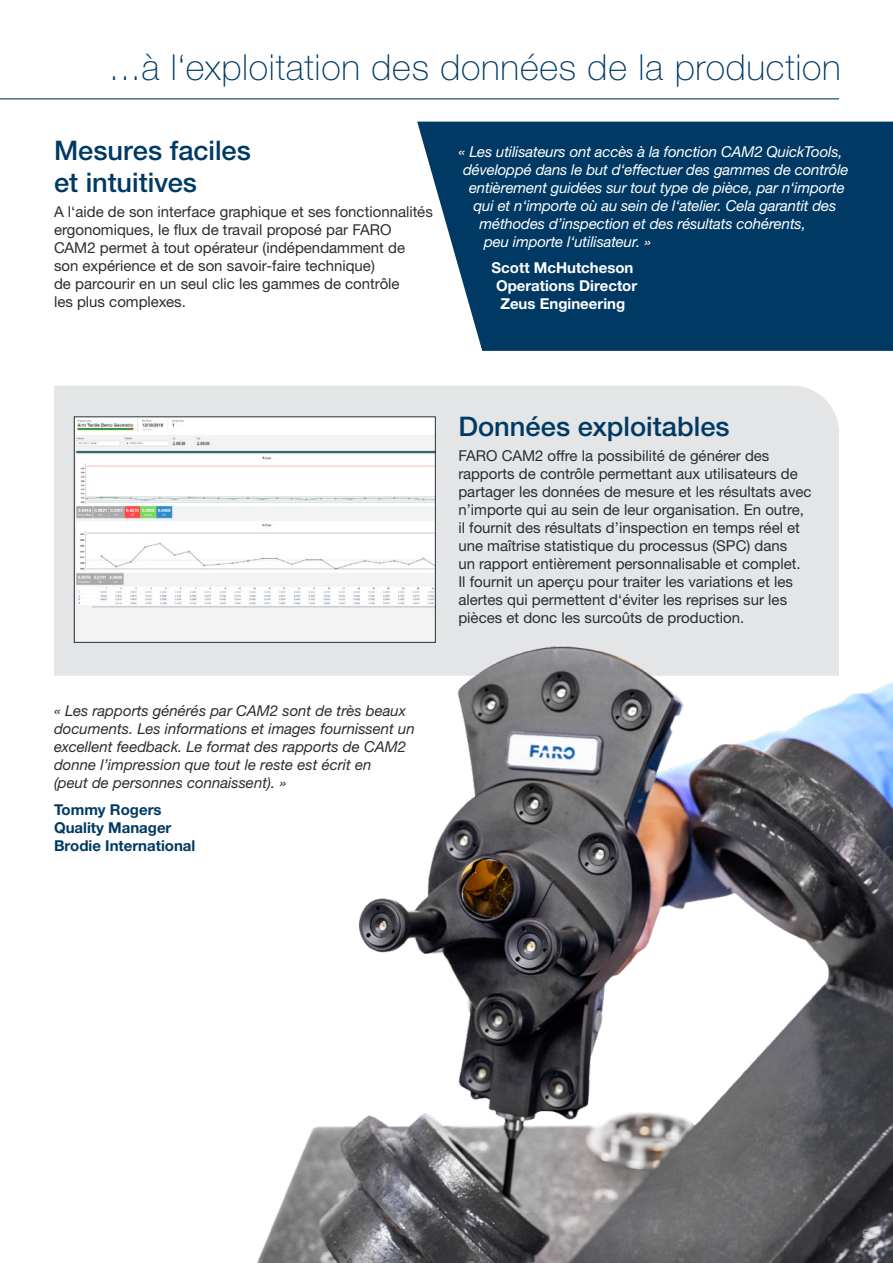
<style>
.page{position:relative;width:893px;height:1263px;background:#fff}
.page>*{position:absolute;margin:0;border:0;box-sizing:border-box;transform-origin:0 0}
.t1{font:100 36px "Helvetica Neue LTW1 G";letter-spacing:.02em;color:#003a64}
.t2{font:500 27px/32.4px "Helvetica Neue LTW1 G";color:#003a64}
.t3{font:15px/18px "Helvetica Neue LTW1 G";color:#292e32}
.t4{font:italic 15px "Helvetica Neue LTW1 G";letter-spacing:-.01em;color:#fff}
.t5{font:italic 15px/18px "Helvetica Neue LTW1 G";color:#292e32}
.t6{font:700 15px/18px "Helvetica Neue LTW1 G";color:#fff;text-align:center}
.t7{font:700 15px/18px "Helvetica Neue LTW1 G";color:#003a64}
.t8{font:100 12px "Helvetica Neue LTW1 G";color:#e4e5e7}
</style>
<div class="page">
<svg style="left:417px;top:122px;width:476px;height:229px;background:#11476e"></svg>
<div style="left:54px;top:386px;width:785px;height:290px;background:#e4e5e7"></div>
<hr style="left:0;top:98px;width:839px;height:1px;background:#003a64">
<img style="left:76px;top:419px;width:358px;height:221px">
<div style="left:74px;top:417px;width:362px;height:225px;border:1px solid #292e32"></div>
<img style="left:204px;top:614px;width:689px;height:649px">
<h1 class="t1" style="left:109px;top:46px;width:733px">...à l‘exploitation des données de la production</h1>
<h2 class="t2" style="left:54px;top:134px;width:198px">Mesures faciles et intuitives</h2>
<p class="t3" style="left:54px;top:202px;width:380px">A l‘aide de son interface graphique et ses fonctionnalités ergonomiques, le flux de travail proposé par FARO CAM2 permet à tout opérateur (indépendamment de son expérience et de son savoir-faire technique)<br>de parcourir en un seul clic les gammes de contrôle<br>les plus complexes.</p>
<p class="t4" style="left:459px;top:142px;width:386px">« Les utilisateurs ont accès à la fonction CAM2 QuickTools,</p>
<p class="t4" style="left:463px;top:160px;width:387px">développé dans le but d‘effectuer des gammes de contrôle</p>
<p class="t4" style="left:469px;top:178px;width:377px">entièrement guidées sur tout type de pièce, par n‘importe</p>
<p class="t4" style="left:474px;top:196px;width:364px">qui et n‘importe où au sein de l‘atelier. Cela garantit des</p>
<p class="t4" style="left:480px;top:214px;width:328px">méthodes d’inspection et des résultats cohérents,</p>
<p class="t4" style="left:484px;top:232px;width:169px">peu importe l‘utilisateur. »</p>
<p class="t6" style="left:492px;top:259px;width:147px">Scott McHutcheson<br>Operations Director<br>Zeus Engineering</p>
<p class="t5" style="left:54px;top:702px;width:362px">« Les rapports générés par CAM2 sont de très beaux documents. Les informations et images fournissent un excellent feedback. Le format des rapports de CAM2 donne l’impression que tout le reste est écrit en<br>(peut de personnes connaissent). »</p>
<p class="t7" style="left:54px;top:800px;width:143px">Tommy Rogers<br>Quality Manager<br>Brodie International</p>
<h2 class="t2" style="left:458px;top:410px;width:273px">Données exploitables</h2>
<p class="t3" style="left:458px;top:446px;width:355px">FARO CAM2 offre la possibilité de générer des rapports de contrôle permettant aux utilisateurs de partager les données de mesure et les résultats avec n’importe qui au sein de leur organisation. En outre, il fournit des résultats d’inspection en temps réel et une maîtrise statistique du processus (SPC) dans<br>un rapport entièrement personnalisable et complet.<br>Il fournit un aperçu pour traiter les variations et les alertes qui permettent d‘éviter les reprises sur les pièces et donc les surcoûts de production.</p>
<p class="t8" style="left:863px;top:1227px;width:8px">5</p>
</div>
